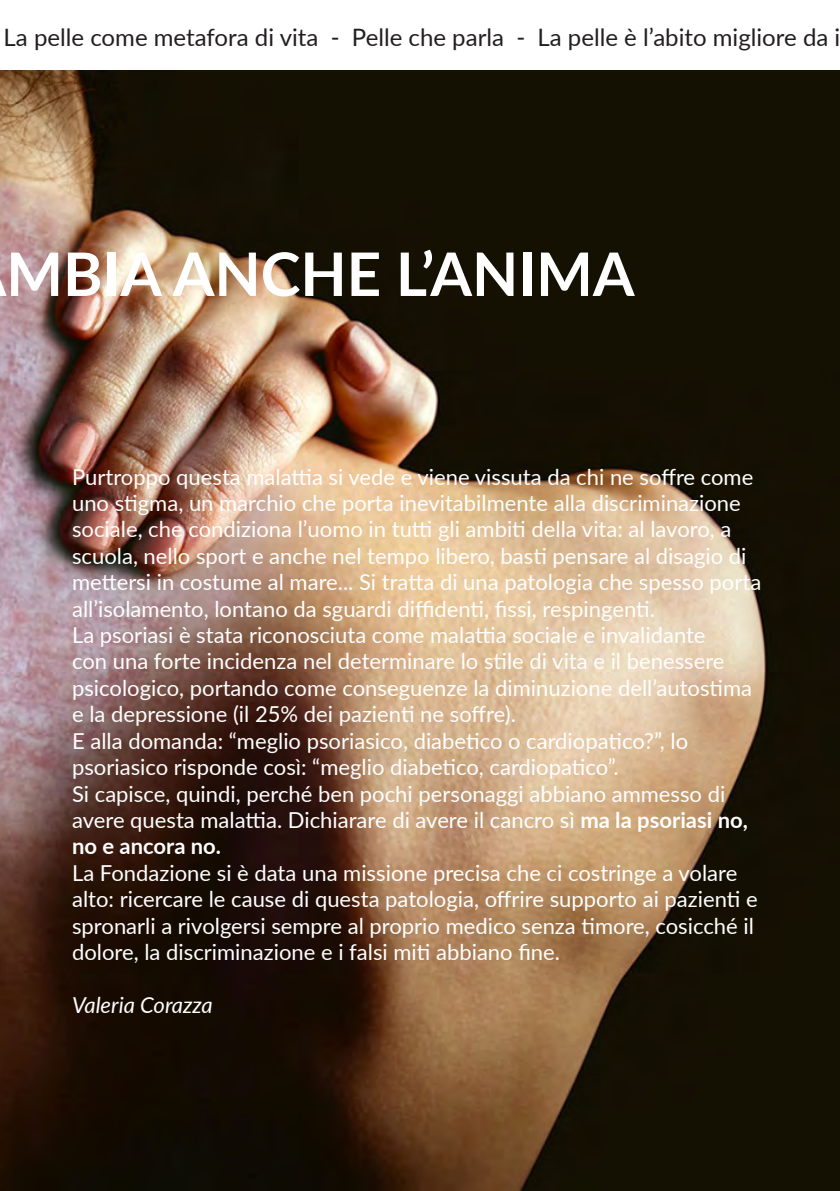
<style>
.page{position:relative;width:840px;height:1191px;background:#fff}
.page>*{position:absolute;margin:0;border:0;box-sizing:border-box;transform-origin:0 0}
.t1{font:700 60px "Lato";color:#fff}
.t2{font:24px "Lato";color:#231f20}
.t3{font:22px/26.4px "Lato";color:#fff}
.t4{font:italic 22px "Lato";color:#fff}
.s1{font-weight:700}
</style>
<div class="page">
<img style="left:0;top:71px;width:839px;height:1120px">
<p class="t2" style="left:4px;top:20px;width:837px">La pelle come metafora di vita - Pelle che parla - La pelle è l’abito migliore da i</p>
<h1 class="t1" style="left:6px;top:230px;width:629px">MBIA ANCHE L’ANIMA</h1>
<p class="t3" style="left:72px;top:462px;width:690px">Purtroppo questa malattia si vede e viene vissuta da chi ne soffre come uno stigma, un marchio che porta inevitabilmente alla discriminazione sociale, che condiziona l’uomo in tutti gli ambiti della vita: al lavoro, a scuola, nello sport e anche nel tempo libero, basti pensare al disagio di mettersi in costume al mare... Si tratta di una patologia che spesso porta all’isolamento, lontano da sguardi diffidenti, fissi, respingenti.</p>
<p class="t3" style="left:72px;top:621px;width:681px">La psoriasi è stata riconosciuta come malattia sociale e invalidante<br>con una forte incidenza nel determinare lo stile di vita e il benessere psicologico, portando come conseguenze la diminuzione dell’autostima e la depressione (il 25% dei pazienti ne soffre).</p>
<p class="t3" style="left:72px;top:726px;width:617px">E alla domanda: “meglio psoriasico, diabetico o cardiopatico?”, lo psoriasico risponde così: “meglio diabetico, cardiopatico”.</p>
<p class="t3" style="left:72px;top:779px;width:677px">Si capisce, quindi, perché ben pochi personaggi abbiano ammesso di avere questa malattia. Dichiarare di avere il cancro sì <span class="s1">ma la psoriasi no, no e ancora no.</span></p>
<p class="t3" style="left:72px;top:858px;width:686px">La Fondazione si è data una missione precisa che ci costringe a volare alto: ricercare le cause di questa patologia, offrire supporto ai pazienti e spronarli a rivolgersi sempre al proprio medico senza timore, cosicché il dolore, la discriminazione e i falsi miti abbiano fine.</p>
<p class="t4" style="left:72px;top:989px;width:142px">Valeria Corazza</p>
</div>
